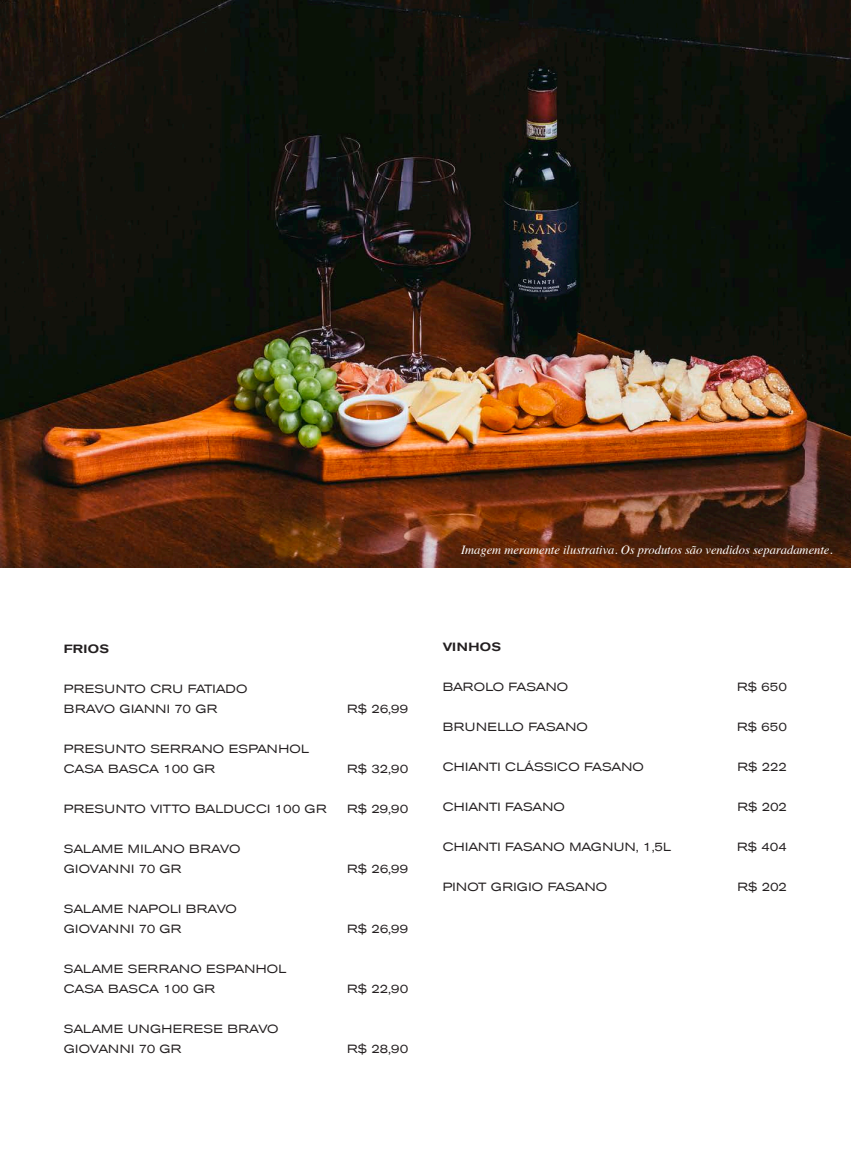
<style>
.page{position:relative;width:851px;height:1170px;background:#fff}
.page>*{position:absolute;margin:0;border:0;box-sizing:border-box;transform-origin:0 0}
.t1{font:italic 12.5px "Times";color:#fff}
.t2{font:expanded 11.88px/20px "Akzidenz Grotesk BE";color:#231f20}
.t3{font:expanded 11.88px/20px "Akzidenz Grotesk BE";letter-spacing:.02em;color:#231f20}
.t4{font:500 expanded 11.88px "Akzidenz Grotesk BE";letter-spacing:.02em;color:#231f20}
</style>
<div class="page">
<img style="left:0;top:0;width:850px;height:567px">
<p class="t4" style="left:64px;top:642px;width:47px">FRIOS</p>
<p class="t2" style="left:64px;top:679px;width:185px">PRESUNTO CRU FATIADO<br>BRAVO GIANNI 70 GR</p>
<p class="t3" style="left:64px;top:739px;width:246px">PRESUNTO SERRANO ESPANHOL<br>CASA BASCA 100 GR</p>
<p class="t2" style="left:347px;top:699px;width:63px">R$ 26,99</p>
<p class="t2" style="left:347px;top:759px;width:63px">R$ 32,90</p>
<p class="t3" style="left:64px;top:799px;width:264px">PRESUNTO VITTO BALDUCCI 100 GR</p>
<p class="t2" style="left:347px;top:799px;width:63px">R$ 29,90</p>
<p class="t3" style="left:64px;top:839px;width:178px">SALAME MILANO BRAVO<br>GIOVANNI 70 GR</p>
<p class="t2" style="left:347px;top:859px;width:63px">R$ 26,99</p>
<p class="t2" style="left:64px;top:899px;width:174px">SALAME NAPOLI BRAVO<br>GIOVANNI 70 GR</p>
<p class="t2" style="left:64px;top:959px;width:224px">SALAME SERRANO ESPANHOL<br>CASA BASCA 100 GR</p>
<p class="t3" style="left:64px;top:1019px;width:216px">SALAME UNGHERESE BRAVO<br>GIOVANNI 70 GR</p>
<p class="t2" style="left:347px;top:919px;width:63px">R$ 26,99</p>
<p class="t2" style="left:347px;top:979px;width:63px">R$ 22,90</p>
<p class="t2" style="left:347px;top:1039px;width:63px">R$ 28,90</p>
<p class="t1" style="left:461px;top:539px;width:373px">Imagem meramente ilustrativa. Os produtos são vendidos separadamente.</p>
<p class="t4" style="left:442px;top:640px;width:60px">VINHOS</p>
<p class="t2" style="left:442px;top:677px;width:127px">BAROLO FASANO</p>
<p class="t2" style="left:737px;top:677px;width:51px">R$ 650</p>
<p class="t3" style="left:442px;top:717px;width:147px">BRUNELLO FASANO</p>
<p class="t2" style="left:737px;top:717px;width:51px">R$ 650</p>
<p class="t2" style="left:442px;top:757px;width:203px">CHIANTI CLÁSSICO FASANO</p>
<p class="t2" style="left:737px;top:757px;width:51px">R$ 222</p>
<p class="t2" style="left:442px;top:797px;width:124px">CHIANTI FASANO</p>
<p class="t2" style="left:737px;top:797px;width:51px">R$ 202</p>
<p class="t2" style="left:442px;top:837px;width:229px">CHIANTI FASANO MAGNUN, 1,5L</p>
<p class="t2" style="left:737px;top:837px;width:51px">R$ 404</p>
<p class="t3" style="left:442px;top:877px;width:166px">PINOT GRIGIO FASANO</p>
<p class="t2" style="left:737px;top:877px;width:51px">R$ 202</p>
</div>
